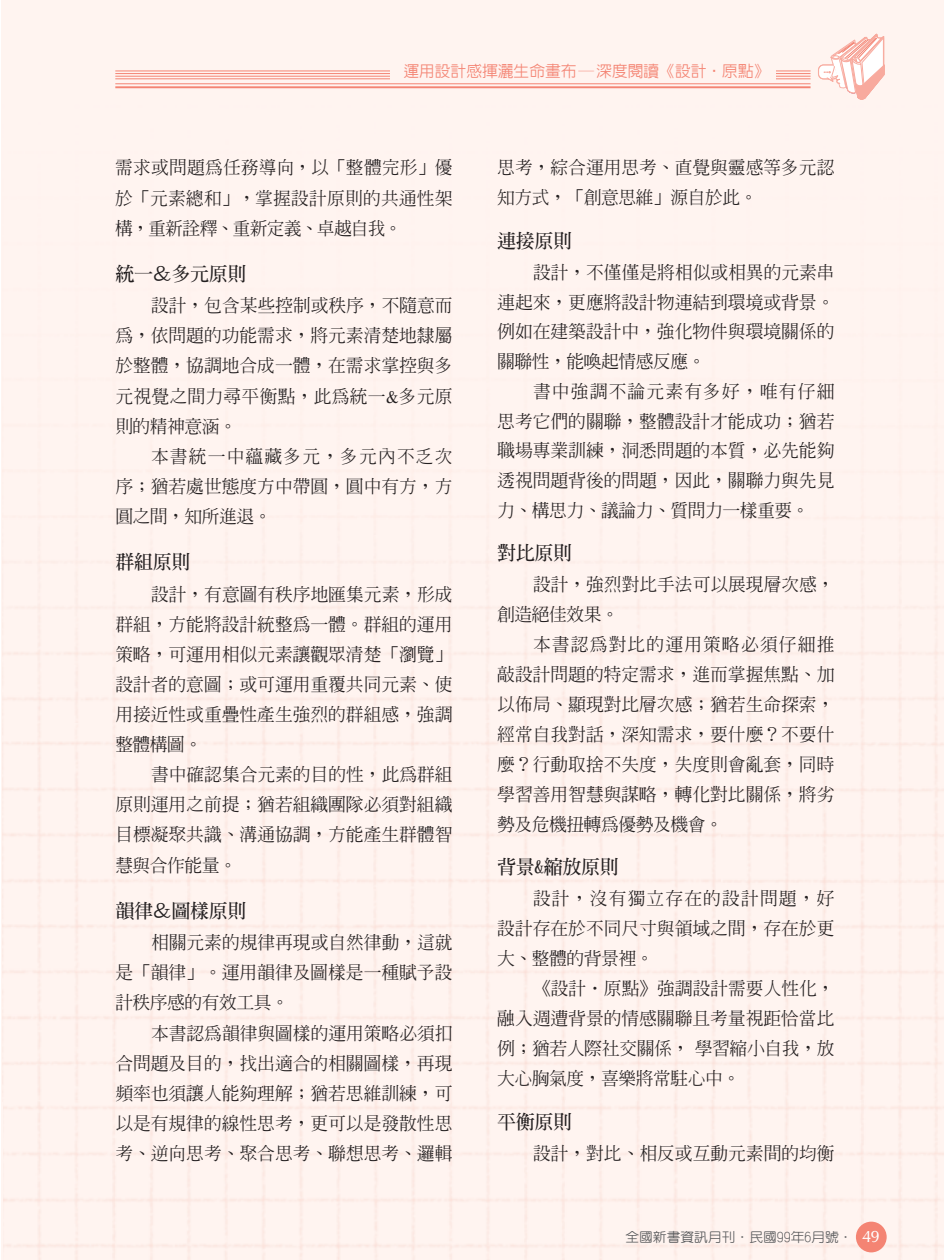
<style>
.page{position:relative;width:945px;height:1260px;background:#fff}
.page>*{position:absolute;margin:0;border:0;box-sizing:border-box;transform-origin:0 0}
.t1{font:19.25px "AR Ming B5 Bold E Ten B5 H";letter-spacing:-.03em;color:#231f20}
.t2{font:17.85px/30.1px "AR Ming B5 Medium E Ten B5 H";letter-spacing:-.005em;color:#231f20;text-align:justify}
.t3{font:15.75px "AR New Hei B5 Medium E Ten B5 H";color:#f48473}
.t4{font:13.12px "AR Yuan B5 Medium E Ten B5 H";color:#58595b;scale:1.05 1}
.s1{font-family:"Times"}
.s2{font-family:"CG Omega";font-size:16.62px;color:#fff}
</style>
<div class="page">
<div style="left:1px;top:0;width:943px;height:1260px;background:#fff4f0"></div>
<hr style="left:115px;top:71px;width:696px;height:1px;background:#f48473">
<hr style="left:115px;top:73px;width:696px;height:1px;background:#f48473">
<hr style="left:115px;top:76px;width:696px;height:1px;background:#f48473">
<hr style="left:115px;top:79px;width:696px;height:1px;background:#f48473">
<hr style="left:115px;top:83px;width:696px;height:1px;background:#f48473">
<hr style="left:115px;top:86px;width:696px;height:2px;background:#f48473">
<div style="left:818px;top:64px;width:21px;height:15px;border:1px solid #f8aa9e;border-radius:5px"></div>
<div style="left:819px;top:65px;width:19px;height:14px;background:#fff;border-radius:5px"></div>
<div style="left:818px;top:65px;width:20px;height:14px;border:1px solid #f8aa9e;border-radius:5px"></div>
<svg style="left:823px;top:33px;width:63px;height:68px"></svg>
<div style="left:391px;top:57px;width:385px;height:24px;background:#fff4f0"></div>
<p class="t3" style="left:403px;top:65px;width:368px">運用設計感揮灑生命畫布─深度閱讀《設計‧原點》</p>
<p class="t2" style="left:115px;top:155px;width:339px">需求或問題為任務導向，以「整體完形」優於「元素總和」，掌握設計原則的共通性架構，重新詮釋、重新定義、卓越自我。</p>
<p class="t1" style="left:115px;top:266px;width:133px">統一＆多元原則</p>
<p class="t2" style="left:115px;top:293px;width:339px;text-indent:36px">設計，包含某些控制或秩序，不隨意而為，依問題的功能需求，將元素清楚地隸屬於整體，協調地合成一體，在需求掌控與多元視覺之間力尋平衡點，此為統一<span class="s1">&amp;</span>多元原則的精神意涵。</p>
<p class="t2" style="left:115px;top:443px;width:339px;text-indent:36px">本書統一中蘊藏多元，多元內不乏次序；猶若處世態度方中帶圓，圓中有方，方圓之間，知所進退。</p>
<p class="t1" style="left:115px;top:555px;width:77px">群組原則</p>
<p class="t2" style="left:115px;top:581px;width:339px;text-indent:36px">設計，有意圖有秩序地匯集元素，形成群組，方能將設計統整為一體。群組的運用策略，可運用相似元素讓觀眾清楚「瀏覽」設計者的意圖；或可運用重覆共同元素、使用接近性或重疊性產生強烈的群組感，強調整體構圖。</p>
<p class="t2" style="left:115px;top:762px;width:339px;text-indent:36px">書中確認集合元素的目的性，此為群組原則運用之前提；猶若組織團隊必須對組織目標凝聚共識、溝通協調，方能產生群體智慧與合作能量。</p>
<p class="t1" style="left:115px;top:903px;width:133px">韻律＆圖樣原則</p>
<p class="t2" style="left:115px;top:930px;width:339px;text-indent:36px">相關元素的規律再現或自然律動，這就是「韻律」。運用韻律及圖樣是一種賦予設計秩序感的有效工具。</p>
<p class="t2" style="left:115px;top:1020px;width:339px;text-indent:36px">本書認為韻律與圖樣的運用策略必須扣合問題及目的，找出適合的相關圖樣，再現頻率也須讓人能夠理解；猶若思維訓練，可以是有規律的線性思考，更可以是發散性思考、逆向思考、聚合思考、聯想思考、邏輯</p>
<p class="t2" style="left:497px;top:155px;width:339px">思考，綜合運用思考、直覺與靈感等多元認知方式，「創意思維」源自於此。</p>
<p class="t1" style="left:497px;top:233px;width:77px">連接原則</p>
<p class="t2" style="left:497px;top:260px;width:339px;text-indent:36px">設計，不僅僅是將相似或相異的元素串連起來，更應將設計物連結到環境或背景。例如在建築設計中，強化物件與環境關係的關聯性，能喚起情感反應。</p>
<p class="t2" style="left:497px;top:379px;width:339px;text-indent:36px">書中強調不論元素有多好，唯有仔細思考它們的關聯，整體設計才能成功；猶若職場專業訓練，洞悉問題的本質，必先能夠透視問題背後的問題，因此，關聯力與先見力、構思力、議論力、質問力一樣重要。</p>
<p class="t1" style="left:497px;top:546px;width:77px">對比原則</p>
<p class="t2" style="left:497px;top:572px;width:339px;text-indent:36px">設計，強烈對比手法可以展現層次感，創造絕佳效果。</p>
<p class="t2" style="left:497px;top:632px;width:339px;text-indent:36px">本書認為對比的運用策略必須仔細推敲設計問題的特定需求，進而掌握焦點、加以佈局、顯現對比層次感；猶若生命探索，經常自我對話，深知需求，要什麼？不要什麼？行動取捨不失度，失度則會亂套，同時學習善用智慧與謀略，轉化對比關係，將劣勢及危機扭轉為優勢及機會。</p>
<p class="t1" style="left:497px;top:860px;width:123px">背景&amp;縮放原則</p>
<p class="t2" style="left:497px;top:886px;width:339px;text-indent:36px">設計，沒有獨立存在的設計問題，好設計存在於不同尺寸與領域之間，存在於更大、整體的背景裡。</p>
<p class="t2" style="left:497px;top:976px;width:339px;text-indent:36px">《設計‧原點》強調設計需要人性化，融入週遭背景的情感關聯且考量視距恰當比例；猶若人際社交關係，學習縮小自我，放大心胸氣度，喜樂將常駐心中。</p>
<p class="t1" style="left:497px;top:1114px;width:77px">平衡原則</p>
<p class="t2" style="left:533px;top:1140px;width:303px">設計，對比、相反或互動元素間的均衡</p>
<p class="t4" style="left:625px;top:1232px;width:244px">全國新書資訊月刊．民國99年6月號． <span class="s2">49</span></p>
</div>
